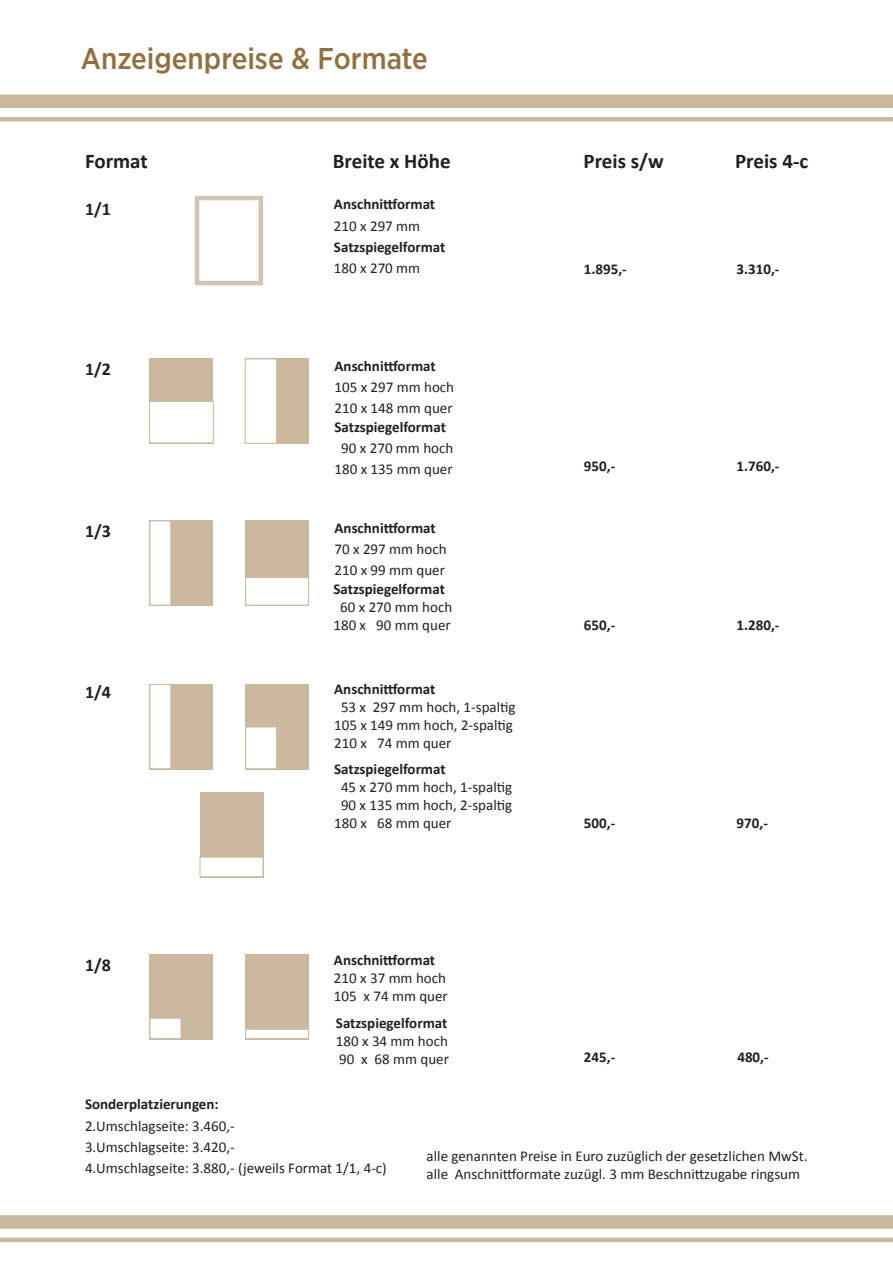
<style>
.page{position:relative;width:893px;height:1263px;background:#fff}
.page>*{position:absolute;margin:0;border:0;box-sizing:border-box;transform-origin:0 0}
.t1{font:500 30px "Gotham Narrow";color:#926f3e}
.t2{font:700 21px "Calibri";color:#231f20}
.t3{font:700 18px "Calibri";color:#231f20}
.t4{font:15px/18px "Calibri";color:#231f20}
.t5{font:700 15px "Calibri";color:#231f20}
</style>
<div class="page">
<div style="left:0;top:95px;width:893px;height:13px;background:#ccb89f"></div>
<div style="left:0;top:117px;width:893px;height:5px;background:#ccb89f"></div>
<div style="left:0;top:1215px;width:893px;height:14px;background:#ccb89f"></div>
<div style="left:0;top:1237px;width:893px;height:5px;background:#ccb89f"></div>
<svg style="left:195px;top:196px;width:68px;height:89px"></svg>
<div style="left:150px;top:359px;width:63px;height:85px;background:#ccb89f"></div>
<div style="left:245px;top:359px;width:64px;height:85px;background:#ccb89f"></div>
<div style="left:245px;top:359px;width:32px;height:85px;background:#fff;border:1px solid #ccb89f"></div>
<div style="left:150px;top:520px;width:63px;height:85px;background:#ccb89f"></div>
<div style="left:245px;top:520px;width:64px;height:85px;background:#ccb89f"></div>
<div style="left:150px;top:520px;width:21px;height:85px;background:#fff;border:1px solid #ccb89f"></div>
<div style="left:245px;top:577px;width:64px;height:28px;background:#fff;border:1px solid #ccb89f"></div>
<div style="left:150px;top:684px;width:63px;height:85px;background:#ccb89f"></div>
<div style="left:150px;top:684px;width:21px;height:85px;background:#fff;border:1px solid #ccb89f"></div>
<div style="left:245px;top:684px;width:64px;height:85px;background:#ccb89f"></div>
<div style="left:245px;top:727px;width:32px;height:42px;background:#fff;border:1px solid #ccb89f"></div>
<div style="left:200px;top:792px;width:63px;height:85px;background:#ccb89f"></div>
<div style="left:200px;top:857px;width:63px;height:20px;background:#fff;border:1px solid #ccb89f"></div>
<div style="left:150px;top:954px;width:63px;height:85px;background:#ccb89f"></div>
<div style="left:245px;top:954px;width:64px;height:85px;background:#ccb89f"></div>
<div style="left:245px;top:1029px;width:64px;height:10px;background:#fff;border:1px solid #ccb89f"></div>
<div style="left:150px;top:1018px;width:31px;height:21px;background:#fff;border:1px solid #ccb89f"></div>
<div style="left:149px;top:401px;width:65px;height:42px;background:#fff;border:1px solid #ccb89f"></div>
<h1 class="t1" style="left:81px;top:39px;width:349px">Anzeigenpreise &amp; Formate</h1>
<h2 class="t2" style="left:85px;top:148px;width:64px">Format</h2>
<h2 class="t2" style="left:333px;top:148px;width:119px">Breite x Höhe</h2>
<h2 class="t2" style="left:584px;top:148px;width:82px">Preis s/w</h2>
<h2 class="t2" style="left:735px;top:148px;width:75px">Preis 4-c</h2>
<p class="t3" style="left:85px;top:197px;width:27px">1/1</p>
<p class="t5" style="left:334px;top:195px;width:103px">Anschnittformat</p>
<p class="t4" style="left:334px;top:217px;width:88px">210 x 297 mm</p>
<p class="t5" style="left:334px;top:237px;width:113px">Satzspiegelformat</p>
<p class="t4" style="left:334px;top:259px;width:88px">180 x 270 mm</p>
<p class="t5" style="left:584px;top:259px;width:44px">1.895,-</p>
<p class="t5" style="left:737px;top:259px;width:44px">3.310,-</p>
<p class="t3" style="left:85px;top:358px;width:27px">1/2</p>
<p class="t5" style="left:334px;top:357px;width:103px">Anschnittformat</p>
<p class="t4" style="left:334px;top:377px;width:121px;line-height:21px">105 x 297 mm hoch<br>210 x 148 mm quer</p>
<p class="t5" style="left:334px;top:417px;width:113px">Satzspiegelformat</p>
<p class="t4" style="left:334px;top:437px;width:120px;line-height:21px;text-align:center">90 x 270 mm hoch<br>180 x 135 mm quer</p>
<p class="t5" style="left:584px;top:457px;width:33px">950,-</p>
<p class="t5" style="left:737px;top:457px;width:44px">1.760,-</p>
<p class="t3" style="left:85px;top:520px;width:27px">1/3</p>
<p class="t5" style="left:334px;top:519px;width:103px">Anschnittformat</p>
<p class="t4" style="left:334px;top:539px;width:114px;line-height:21px">70 x 297 mm hoch<br>210 x 99 mm quer</p>
<p class="t5" style="left:333px;top:580px;width:113px">Satzspiegelformat</p>
<p class="t4" style="left:333px;top:598px;width:120px;text-align:center">60 x 270 mm hoch<br>180 x 90 mm quer</p>
<p class="t5" style="left:584px;top:615px;width:33px">650,-</p>
<p class="t5" style="left:737px;top:615px;width:44px">1.280,-</p>
<p class="t3" style="left:85px;top:680px;width:27px">1/4</p>
<p class="t5" style="left:334px;top:680px;width:103px">Anschnittformat</p>
<p class="t4" style="left:334px;top:698px;width:183px;text-indent:7px">53 x 297 mm hoch, 1-spaltig<br>105 x 149 mm hoch, 2-spaltig<br>210 x 74 mm quer</p>
<p class="t5" style="left:334px;top:759px;width:113px">Satzspiegelformat</p>
<p class="t4" style="left:341px;top:778px;width:173px">45 x 270 mm hoch, 1-spaltig</p>
<p class="t4" style="left:341px;top:796px;width:173px">90 x 135 mm hoch, 2-spaltig</p>
<p class="t4" style="left:334px;top:814px;width:119px">180 x 68 mm quer</p>
<p class="t5" style="left:584px;top:813px;width:33px">500,-</p>
<p class="t5" style="left:737px;top:813px;width:33px">970,-</p>
<p class="t3" style="left:85px;top:953px;width:27px">1/8</p>
<p class="t5" style="left:334px;top:950px;width:103px">Anschnittformat</p>
<p class="t4" style="left:334px;top:969px;width:115px">210 x 37 mm hoch<br>105 x 74 mm quer</p>
<p class="t5" style="left:336px;top:1013px;width:113px">Satzspiegelformat</p>
<p class="t4" style="left:336px;top:1032px;width:115px">180 x 34 mm hoch<br>90 x 68 mm quer</p>
<p class="t5" style="left:584px;top:1048px;width:33px">245,-</p>
<p class="t5" style="left:737px;top:1048px;width:33px">480,-</p>
<p class="t5" style="left:85px;top:1095px;width:135px">Sonderplatzierungen:</p>
<p class="t4" style="left:85px;top:1115px;width:303px;line-height:21.3px">2.Umschlagseite: 3.460,-<br>3.Umschlagseite: 3.420,-<br>4.Umschlagseite: 3.880,- (jeweils Format 1/1, 4-c)</p>
<p class="t4" style="left:427px;top:1147px;width:382px">alle genannten Preise in Euro zuzüglich der gesetzlichen MwSt. alle Anschnittformate zuzügl. 3 mm Beschnittzugabe ringsum</p>
</div>
